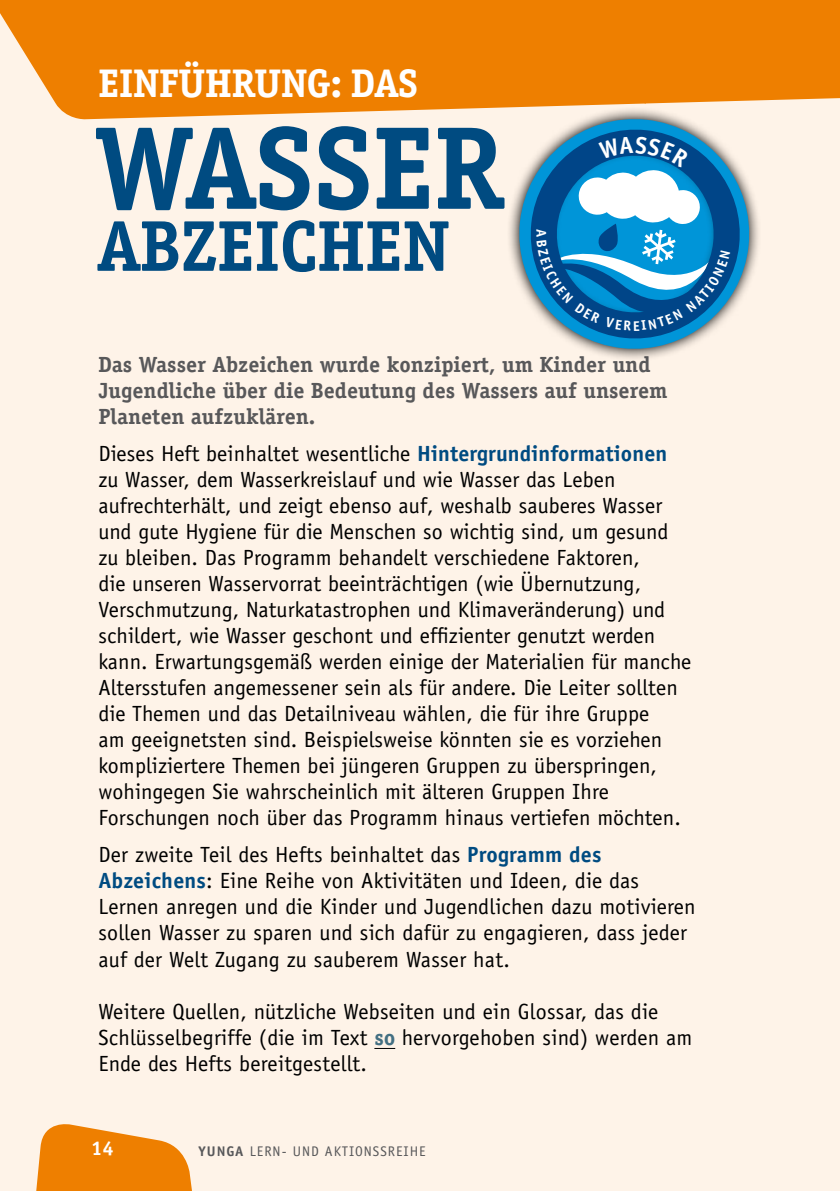
<style>
.page{position:relative;width:840px;height:1191px;background:#fff}
.page>*{position:absolute;margin:0;border:0;box-sizing:border-box;transform-origin:0 0}
.t1{font:700 118px "Officina Ser ITC Std";color:#004b81}
.t2{font:700 72px "Officina Ser ITC Std";color:#004b81}
.t3{font:700 40px "Officina Ser ITC Std";color:#fff}
.t4{font:22px/26px "Officina Sans Std";letter-spacing:.005em;color:#000}
.t5{font:700 22px/26px "Officina Serif Std";color:#58585a}
.t6{font:700 20px "Officina Sans Std";color:#fff}
.t7{font:14px "Officina Sans Std";letter-spacing:.07em;color:#58585a}
.s1{font-weight:700;color:#004b81}
.s2{font-family:"Officina Ser ITC Std";font-weight:700;color:#436f82}
.s3{font-weight:700}
</style>
<div class="page">
<div style="left:0;top:0;width:839px;height:1191px;background:#fef3e8"></div>
<svg style="left:36px;top:1124px;width:156px;height:67px"></svg>
<div style="left:645px;top:0;width:194px;height:103px;background:#ee7f00"></div>
<svg style="left:0;top:0;width:645px;height:120px;background:#ef8914"></svg>
<svg style="left:374px;top:1048px;width:21px;height:1px"></svg>
<svg style="left:507px;top:106px;width:252px;height:253px"></svg>
<svg style="left:513px;top:113px;width:241px;height:242px"></svg>
<svg style="left:525px;top:124px;width:219px;height:220px"></svg>
<svg style="left:536px;top:136px;width:194px;height:201px;background:#3b8abc"></svg>
<h3 class="t3" style="left:98px;top:59px;width:321px">EINFÜHRUNG: DAS</h3>
<h1 class="t1" style="left:98px;top:96px;width:405px">WAssER</h1>
<h2 class="t2" style="left:98px;top:202px;width:352px">ABZEICHEN</h2>
<p class="t5" style="left:98px;top:351px;width:570px">Das Wasser Abzeichen wurde konzipiert, um Kinder und<br>Jugendliche über die Bedeutung des Wassers auf unserem<br>Planeten aufzuklären.</p>
<p class="t4" style="left:98px;top:440px;width:594px">Dieses Heft beinhaltet wesentliche <span class="s1">Hintergrundinformationen </span>zu Wasser, dem Wasserkreislauf und wie Wasser das Leben aufrechterhält, und zeigt ebenso auf, weshalb sauberes Wasser und gute Hygiene für die Menschen so wichtig sind, um gesund zu bleiben. Das Programm behandelt verschiedene Faktoren,<br>die unseren Wasservorrat beeinträchtigen (wie Übernutzung, Verschmutzung, Naturkatastrophen und Klimaveränderung) und schildert, wie Wasser geschont und effizienter genutzt werden kann. Erwartungsgemäß werden einige der Materialien für manche Altersstufen angemessener sein als für andere. Die Leiter sollten die Themen und das Detailniveau wählen, die für ihre Gruppe<br>am geeignetsten sind. Beispielsweise könnten sie es vorziehen kompliziertere Themen bei jüngeren Gruppen zu überspringen, wohingegen Sie wahrscheinlich mit älteren Gruppen Ihre Forschungen noch über das Programm hinaus vertiefen möchten.</p>
<p class="t4" style="left:98px;top:842px;width:598px">Der zweite Teil des Hefts beinhaltet das <span class="s1">Programm des Abzeichens</span>: Eine Reihe von Aktivitäten und Ideen, die das Lernen anregen und die Kinder und Jugendlichen dazu motivieren sollen Wasser zu sparen und sich dafür zu engagieren, dass jeder auf der Welt Zugang zu sauberem Wasser hat.</p>
<p class="t4" style="left:98px;top:998px;width:595px">Weitere Quellen, nützliche Webseiten und ein Glossar, das die<br>Schlüsselbegriffe (die im Text <span class="s2">so</span> hervorgehoben sind) werden am<br>Ende des Hefts bereitgestellt.</p>
<p class="t6" style="left:91px;top:1135px;width:24px">14</p>
<p class="t7" style="left:198px;top:1142px;width:228px"><span class="s3">YUNGA</span> LERN- UND AKTIONSSREIHE</p>
</div>
